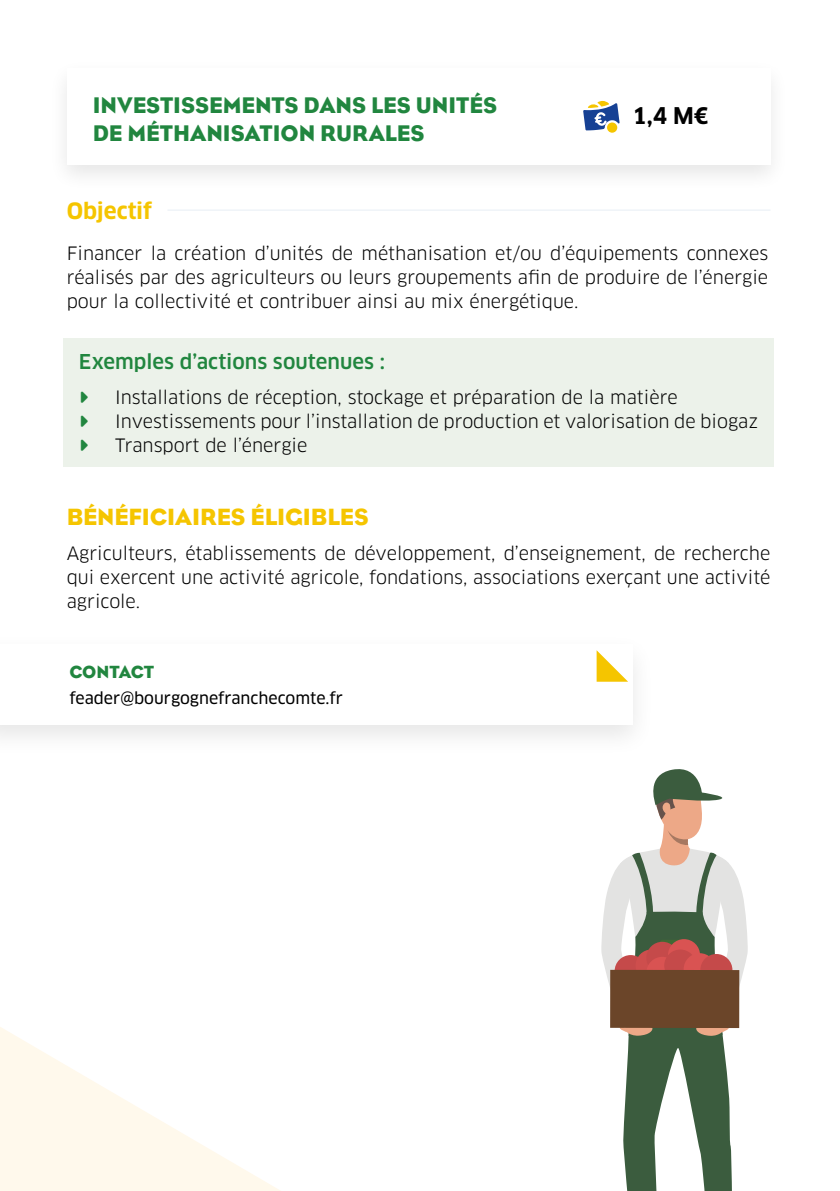
<style>
.page{position:relative;width:840px;height:1191px;background:#fff}
.page>*{position:absolute;margin:0;border:0;box-sizing:border-box;transform-origin:0 0}
.t1{font:24px "Eagle";color:#f5c500}
.t2{font:23px/27.6px "Eagle";color:#21863f}
.t3{font:700 22.4px "Clan Pro";color:#000}
.t4{font:700 22px "Clan Pro";letter-spacing:-.01em;color:#f5c500}
.t5{font:500 20px "Clan Pro";color:#21863f}
.t6{font:18px/24px "Clan Pro";color:#000;text-align:justify}
.t7{font:18px "Eagle";color:#21863f}
.t8{font:16px "Clan Pro News";color:#000}
</style>
<div class="page">
<svg style="left:601px;top:769px;width:146px;height:422px"></svg>
<hr style="left:167px;top:210px;width:603px;height:1px;background:#e7eef5">
<div style="left:48px;top:57px;width:740px;height:135px;background:#000;opacity:.1"></div>
<div style="left:67px;top:68px;width:703px;height:97px;background:#fff"></div>
<svg style="left:606px;top:122px;width:11px;height:11px"></svg>
<svg style="left:583px;top:101px;width:36px;height:29px"></svg>
<div style="left:63px;top:338px;width:710px;height:129px;background:#ecf2ea"></div>
<div style="left:0;top:631px;width:655px;height:127px;background:#000;opacity:.1"></div>
<div style="left:0;top:644px;width:632px;height:80px;background:#fff"></div>
<svg style="left:596px;top:650px;width:31px;height:31px"></svg>
<svg style="left:0;top:1027px;width:280px;height:164px;fill:#fff9ec"></svg>
<p class="t2" style="left:93px;top:91px;width:405px">INVESTISSEMENTS DANS LES UNITÉS<br>DE MÉTHANISATION RURALES</p>
<p class="t3" style="left:632px;top:102px;width:77px">1,4 M€</p>
<p class="t4" style="left:67px;top:198px;width:87px">Objectif</p>
<p class="t6" style="left:67px;top:241px;width:702px">Financer la création d’unités de méthanisation et/ou d’équipements connexes réalisés par des agriculteurs ou leurs groupements afin de produire de l’énergie pour la collectivité et contribuer ainsi au mix énergétique.</p>
<p class="t5" style="left:79px;top:350px;width:307px">Exemples d’actions soutenues :</p>
<p class="t6" style="left:115px;top:385px;width:644px;text-align:left">Installations de réception, stockage et préparation de la matière<br>Investissements pour l’installation de production et valorisation de biogaz<br>Transport de l’énergie</p>
<h1 class="t1" style="left:67px;top:503px;width:303px">BÉNÉFICIAIRES ÉLIGIBLES</h1>
<p class="t6" style="left:67px;top:541px;width:705px">Agriculteurs, établissements de développement, d’enseignement, de recherche qui exercent une activité agricole, fondations, associations exerçant une activité agricole.</p>
<p class="t7" style="left:69px;top:662px;width:86px">CONTACT</p>
<p class="t8" style="left:69px;top:689px;width:275px">feader@bourgognefranchecomte.fr</p>
</div>
